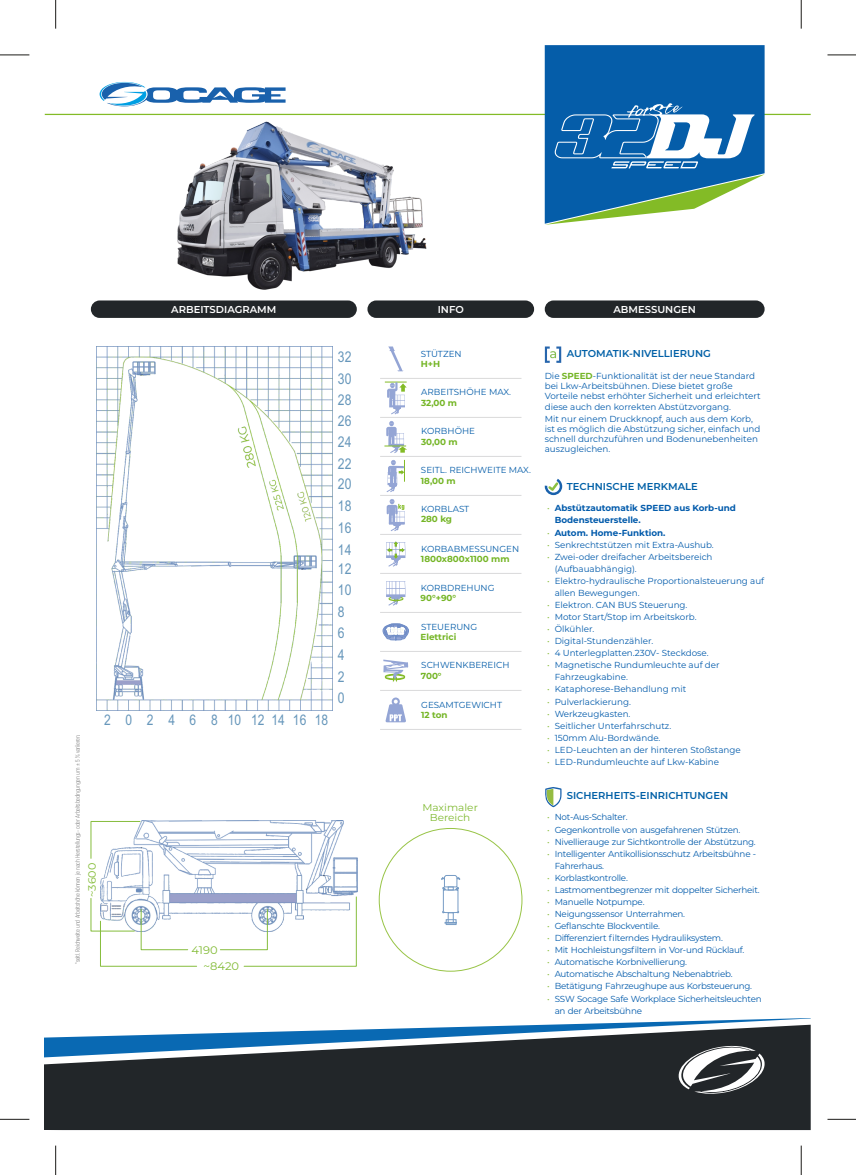
<style>
.page{position:relative;width:856px;height:1175px;background:#fff}
.page>*{position:absolute;margin:0;border:0;box-sizing:border-box;transform-origin:0 0}
.t1{font:14.88px/21.6px "Arial Narrow";color:#6797bb;text-align:justify}
.t2{font:14.75px "Arial Narrow";color:#6797bb}
.t3{font:10.88px "Montserrat";color:#80ba32;scale:1.05 1}
.t4{font:10.62px "Montserrat";color:#80ba32;scale:1.05 1}
.t5{font:600 10px "Montserrat";color:#0060a7}
.t6{font:600 10px "Montserrat";color:#fff}
.t7{font:10px/9.6px "Montserrat";color:#80ba32;text-align:center;scale:1.05 1}
.t8{font:8.75px/12.1px "Montserrat";letter-spacing:-.01em;color:#005aab}
.t9{font:8.75px "Montserrat";color:#055da9}
.t10{font:700 8.75px/12.1px "Montserrat";color:#005aab}
.t11{font:700 8.75px "Montserrat";color:#74b525}
.t12{font:8.75px/12.1px "Montserrat";color:#8cbf41;text-align:justify}
.t13{font:6.25px "Akrobat";letter-spacing:-.045em;color:#898989}
.s1{font-weight:700;color:#74b525}
</style>
<div class="page">
<hr style="left:45px;top:114px;width:765px;height:1px;background:#83bb26">
<div style="left:45px;top:1070px;width:765px;height:59px;background:#222629"></div>
<svg style="left:45px;top:1018px;width:765px;height:52px"></svg>
<svg style="left:676px;top:1044px;width:90px;height:50px"></svg>
<svg style="left:100px;top:82px;width:185px;height:24px"></svg>
<svg style="left:388px;top:346px;width:15px;height:25px"></svg>
<svg style="left:386px;top:460px;width:19px;height:32px"></svg>
<svg style="left:385px;top:382px;width:21px;height:32px"></svg>
<svg style="left:386px;top:541px;width:19px;height:25px"></svg>
<svg style="left:384px;top:421px;width:23px;height:32px"></svg>
<svg style="left:383px;top:659px;width:25px;height:23px"></svg>
<svg style="left:386px;top:499px;width:19px;height:32px"></svg>
<svg style="left:382px;top:623px;width:27px;height:17px"></svg>
<svg style="left:385px;top:697px;width:21px;height:25px"></svg>
<hr style="left:380px;top:378px;width:141px;height:1px;background:#dadadb">
<hr style="left:380px;top:417px;width:141px;height:1px;background:#dadadb">
<hr style="left:380px;top:456px;width:141px;height:1px;background:#dadadb">
<hr style="left:380px;top:495px;width:141px;height:1px;background:#dadadb">
<hr style="left:380px;top:534px;width:141px;height:1px;background:#dadadb">
<hr style="left:380px;top:612px;width:141px;height:1px;background:#dadadb">
<hr style="left:380px;top:651px;width:141px;height:1px;background:#dadadb">
<hr style="left:380px;top:690px;width:141px;height:1px;background:#dadadb">
<hr style="left:380px;top:729px;width:141px;height:1px;background:#dadadb">
<hr style="left:380px;top:573px;width:141px;height:1px;background:#dadadb">
<svg style="left:386px;top:581px;width:19px;height:24px"></svg>
<img style="left:100px;top:820px;width:257px;height:94px">
<svg style="left:90px;top:820px;width:51px;height:38px"></svg>
<svg style="left:90px;top:897px;width:107px;height:69px"></svg>
<svg style="left:220px;top:896px;width:137px;height:70px"></svg>
<img style="left:97px;top:346px;width:235px;height:364px">
<img style="left:170px;top:113px;width:260px;height:177px">
<div style="left:448px;top:912px;width:5px;height:10px;border:1px solid #779cc5"></div>
<div style="left:446px;top:919px;width:10px;height:5px;border:1px solid #779cc5"></div>
<svg style="left:441px;top:875px;width:20px;height:38px"></svg>
<div style="left:91px;top:300px;width:266px;height:18px;background:#222629;border-radius:9px"></div>
<div style="left:544px;top:300px;width:220px;height:18px;background:#222629;border-radius:9px"></div>
<div style="left:367px;top:300px;width:167px;height:18px;background:#222629;border-radius:9px"></div>
<svg style="left:544px;top:45px;width:220px;height:180px"></svg>
<svg style="left:544px;top:478px;width:18px;height:17px"></svg>
<svg style="left:545px;top:787px;width:16px;height:20px"></svg>
<svg style="left:544px;top:346px;width:17px;height:17px"></svg>
<svg style="left:0;top:1118px;width:29px;height:1px"></svg>
<svg style="left:55px;top:1145px;width:1px;height:29px"></svg>
<svg style="left:0;top:55px;width:29px;height:1px"></svg>
<svg style="left:55px;top:0;width:1px;height:29px"></svg>
<svg style="left:827px;top:55px;width:28px;height:1px"></svg>
<svg style="left:800px;top:0;width:1px;height:29px"></svg>
<svg style="left:827px;top:1118px;width:28px;height:1px"></svg>
<svg style="left:800px;top:1145px;width:1px;height:29px"></svg>
<p class="t6" style="left:171px;top:303px;width:106px">ARBEITSDIAGRAMM</p>
<p class="t6" style="left:437px;top:303px;width:27px">INFO</p>
<p class="t6" style="left:613px;top:303px;width:84px">ABMESSUNGEN</p>
<p class="t13" style="left:74px;top:963px;width:231px;rotate:-90deg">*seitl. Reichweite und Arbeitshöhe können je nach Herstellungs‑ oder Arbeitsbedingungen um ± 5 % variieren.</p>
<p class="t4" style="left:85px;top:896px;width:34px;rotate:-90deg">~3600</p>
<h2 class="t2" style="left:104px;top:711px;width:226px">2 0 2 4 6 8 10 12 14 16 18</h2>
<p class="t3" style="left:191px;top:943px;width:26px">4190</p>
<p class="t3" style="left:203px;top:959px;width:35px">~8420</p>
<h1 class="t1" style="left:338px;top:346px;width:15px">32<br>30<br>28<br>26<br>24<br>22</h1>
<h1 class="t1" style="left:338px;top:473px;width:15px">20<br>18<br>16<br>14</h1>
<h1 class="t1" style="left:338px;top:557px;width:15px;text-align:left">12<br>10<br>8<br>6<br>4<br>2<br>0</h1>
<p class="t8" style="left:421px;top:347px;width:42px">STÜTZEN</p>
<p class="t9" style="left:421px;top:386px;width:91px">ARBEITSHÖHE MAX.</p>
<p class="t8" style="left:430px;top:347px;width:63px">ABILIZZATORI</p>
<p class="t11" style="left:420px;top:359px;width:21px">H+H</p>
<p class="t9" style="left:427px;top:386px;width:57px">LTEZZA MAX</p>
<p class="t11" style="left:421px;top:397px;width:38px">32,00 m</p>
<p class="t9" style="left:421px;top:425px;width:73px">ALTEZZA C STO</p>
<p class="t11" style="left:421px;top:436px;width:38px">30,00 m</p>
<p class="t9" style="left:426px;top:464px;width:65px">BRACCIO MAX</p>
<p class="t11" style="left:420px;top:475px;width:37px">18,00 m</p>
<p class="t9" style="left:421px;top:503px;width:8px">P</p>
<p class="t9" style="left:441px;top:503px;width:55px">TATA CESTO</p>
<p class="t11" style="left:421px;top:514px;width:33px">280 kg</p>
<p class="t9" style="left:421px;top:543px;width:90px">DIMENSIONI CESTO</p>
<p class="t11" style="left:421px;top:553px;width:90px">1800x800x1100 mm</p>
<p class="t9" style="left:421px;top:425px;width:55px">KORBHÖHE</p>
<p class="t9" style="left:421px;top:464px;width:111px">SEITL. REICHWEITE MAX.</p>
<p class="t9" style="left:421px;top:503px;width:50px">KORBLAST</p>
<p class="t9" style="left:421px;top:543px;width:99px">KORBABMESSUNGEN</p>
<p class="t9" style="left:421px;top:582px;width:75px">KORBDREHUNG</p>
<p class="t9" style="left:421px;top:621px;width:58px">STEUERUNG</p>
<p class="t9" style="left:421px;top:659px;width:90px">SCHWENKBEREICH</p>
<p class="t9" style="left:421px;top:699px;width:82px">GESAMTGEWICHT</p>
<p class="t9" style="left:420px;top:582px;width:87px">R TAZIONE CESTO</p>
<p class="t11" style="left:420px;top:592px;width:37px">90°+90°</p>
<p class="t9" style="left:420px;top:621px;width:54px">CONTROLLI</p>
<p class="t11" style="left:420px;top:631px;width:37px">Elettrici</p>
<p class="t9" style="left:420px;top:660px;width:88px">ROTAZIONE TORRE</p>
<p class="t11" style="left:420px;top:670px;width:22px">700°</p>
<p class="t9" style="left:427px;top:698px;width:17px">VW</p>
<p class="t11" style="left:421px;top:709px;width:28px">12 ton</p>
<p class="t7" style="left:422px;top:802px;width:54px">Maximaler<br>Bereich</p>
<p class="t5" style="left:566px;top:347px;width:146px">AUTOMATIK-NIVELLIERUNG</p>
<p class="t8" style="left:544px;top:370px;width:217px;line-height:10.2px">Die <span class="s1">SPEED</span>-Funktionalität ist der neue Standard bei Lkw-Arbeitsbühnen. Diese bietet große Vorteile nebst erhöhter Sicherheit und erleichtert diese auch den korrekten Abstützvorgang.</p>
<p class="t8" style="left:544px;top:413px;width:217px;line-height:10.2px">Mit nur einem Druckknopf, auch aus dem Korb, ist es möglich die Abstützung sicher, einfach und schnell durchzuführen und Bodenunebenheiten auszugleichen.</p>
<p class="t5" style="left:566px;top:480px;width:133px">TECHNISCHE MERKMALE</p>
<p class="t10" style="left:554px;top:502px;width:183px">Abstützautomatik SPEED aus Korb-und<br>Bodensteuerstelle.<br>Autom. Home-Funktion.</p>
<p class="t8" style="left:554px;top:538px;width:211px">Senkrechtstützen mit Extra-Aushub.<br>Zwei-oder dreifacher Arbeitsbereich (Aufbauabhängig).<br>Elektro-hydraulische Proportionalsteuerung auf allen Bewegungen.<br>Elektron. CAN BUS Steuerung.<br>Motor Start/Stop im Arbeitskorb.<br>Ölkühler.<br>Digital-Stundenzähler.<br>4 Unterlegplatten.230V- Steckdose.<br>Magnetische Rundumleuchte auf der<br>Fahrzeugkabine.<br>Kataphorese-Behandlung mit<br>Pulverlackierung.<br>Werkzeugkasten.<br>Seitlicher Unterfahrschutz.<br>150mm Alu-Bordwände.<br>LED-Leuchten an der hinteren Stoßstange<br>LED-Rundumleuchte auf Lkw-Kabine</p>
<p class="t12" style="left:547px;top:502px;width:4px">•</p>
<p class="t12" style="left:547px;top:526px;width:4px">• • •</p>
<p class="t12" style="left:547px;top:574px;width:4px">•</p>
<p class="t12" style="left:547px;top:598px;width:4px">• • • • • •</p>
<p class="t12" style="left:547px;top:683px;width:4px">• • • • • • •</p>
<p class="t5" style="left:566px;top:789px;width:163px">SICHERHEITS-EINRICHTUNGEN</p>
<p class="t8" style="left:554px;top:811px;width:208px">Not-Aus-Schalter.<br>Gegenkontrolle von ausgefahrenen Stützen.<br>Nivellierauge zur Sichtkontrolle der Abstützung.<br>Intelligenter Antikollisionsschutz Arbeitsbühne - Fahrerhaus.<br>Korblastkontrolle.<br>Lastmomentbegrenzer mit doppelter Sicherheit.<br>Manuelle Notpumpe.<br>Neigungssensor Unterrahmen.<br>Geflanschte Blockventile.<br>Differenziert filterndes Hydrauliksystem.<br>Mit Hochleistungsfiltern in Vor-und Rücklauf.<br>Automatische Korbnivellierung.<br>Automatische Abschaltung Nebenabtrieb.<br>Betätigung Fahrzeughupe aus Korbsteuerung.<br>SSW Socage Safe Workplace Sicherheitsleuchten an der Arbeitsbühne</p>
<p class="t12" style="left:547px;top:811px;width:4px">• • • •</p>
<p class="t12" style="left:547px;top:871px;width:4px">• • • • • • • • • • •</p>
</div>
